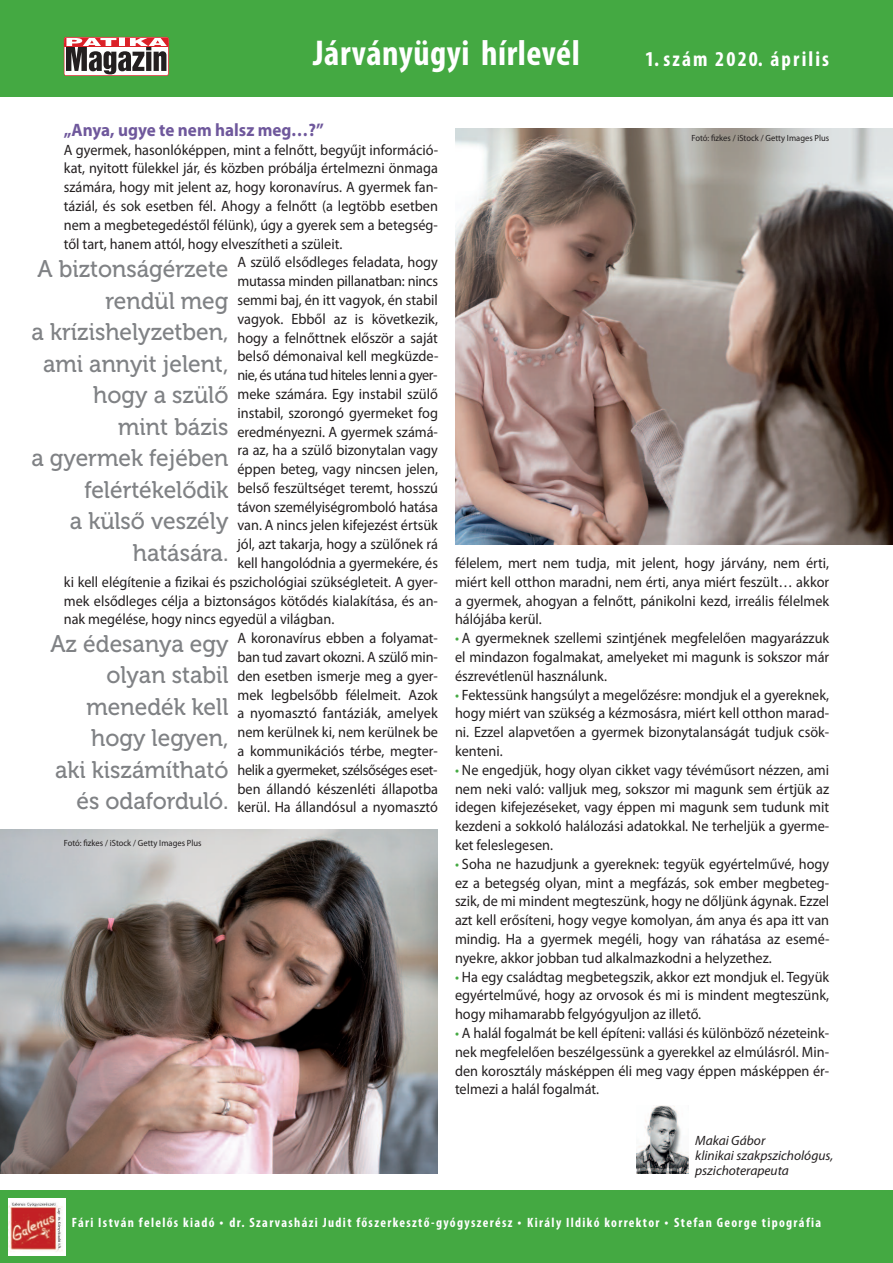
<style>
.page{position:relative;width:893px;height:1263px;background:#fff}
.page>*{position:absolute;margin:0;border:0;box-sizing:border-box;transform-origin:0 0}
.t1{font:700 condensed 36px "Myriad Pro";letter-spacing:.015em;color:#fff}
.t2{font:24px/31.5px "Museo 500";color:#808285;text-align:right;scale:.95 1}
.t3{font:700 condensed 21.3px "Myriad Pro";letter-spacing:.1em;color:#fff}
.t4{font:700 18px "Myriad Pro";color:#6f589c;scale:.95 1}
.t5{font:15px/18.8px "Myriad Pro";color:#231f20;text-align:justify;scale:.95 1}
.t6{font:15px "Myriad Pro";letter-spacing:-.03em;color:#231f20;scale:.95 1}
.t7{font:15px "Myriad Pro";letter-spacing:-.025em;color:#231f20;scale:.95 1}
.t8{font:700 condensed 13.5px "Myriad Pro";letter-spacing:.1em;color:#fff}
.t9{font:italic 13.5px/15px "Myriad Pro";color:#231f20}
.t10{font:9px "Myriad Pro";color:#231f20;scale:.95 1}
.s1{color:#44a942}
.s2{font-weight:400;font-stretch:normal;font-size:15px}
</style>
<div class="page">
<div style="left:0;top:0;width:893px;height:97px;background:#44a942"></div>
<div style="left:0;top:1191px;width:893px;height:72px;background:#44a942"></div>
<svg style="left:64px;top:37px;width:103px;height:39px;background:#9a8485"></svg>
<div style="left:64px;top:37px;width:105px;height:39px;border:1px solid #db2128;border-radius:3px"></div>
<img style="left:637px;top:1106px;width:52px;height:68px">
<img style="left:8px;top:1198px;width:57px;height:57px">
<img style="left:0;top:829px;width:438px;height:345px">
<img style="left:455px;top:128px;width:438px;height:416px">
<h1 class="t1" style="left:313px;top:41px;width:268px">Járványügyi hírlevél</h1>
<h3 class="t3" style="left:645px;top:52px;width:186px">1.szám 2020. április</h3>
<p class="t4" style="left:64px;top:123px;width:275px">„Anya, ugye te nem halsz meg…?”</p>
<p class="t5" style="left:64px;top:141px;width:396px">A gyermek, hasonlóképpen, mint a felnőtt, begyűjt információ-</p>
<p class="t5" style="left:64px;top:160px;width:395px">kat, nyitott fülekkel jár, és közben próbálja értelmezni önmaga</p>
<p class="t5" style="left:64px;top:179px;width:395px">számára, hogy mit jelent az, hogy koronavírus. A gyermek fan-</p>
<p class="t5" style="left:64px;top:198px;width:395px">táziál, és sok esetben fél. Ahogy a felnőtt (a legtöbb esetben</p>
<p class="t5" style="left:64px;top:216px;width:395px">nem a megbetegedéstől félünk), úgy a gyerek sem a betegség-</p>
<p class="t5" style="left:64px;top:235px;width:295px">től tart, hanem attól, hogy elveszítheti a szüleit.</p>
<p class="t5" style="left:237px;top:254px;width:213px">A szülő elsődleges feladata, hogy</p>
<p class="t5" style="left:237px;top:273px;width:213px">mutassa minden pillanatban: nincs</p>
<p class="t5" style="left:237px;top:292px;width:213px">semmi baj, én itt vagyok, én stabil</p>
<p class="t5" style="left:237px;top:310px;width:213px">vagyok. Ebből az is következik,</p>
<p class="t5" style="left:237px;top:329px;width:213px">hogy a felnőttnek először a saját</p>
<p class="t5" style="left:237px;top:348px;width:213px">belső démonaival kell megküzde-</p>
<p class="t6" style="left:237px;top:369px;width:212px">nie, és utána tud hiteles lenni a gyer-</p>
<p class="t5" style="left:237px;top:386px;width:213px">meke számára. Egy instabil szülő</p>
<p class="t5" style="left:237px;top:404px;width:213px">instabil, szorongó gyermeket fog</p>
<p class="t5" style="left:237px;top:423px;width:213px">eredményezni. A gyermek számá-</p>
<p class="t5" style="left:237px;top:442px;width:213px">ra az, ha a szülő bizonytalan vagy</p>
<p class="t5" style="left:237px;top:461px;width:213px">éppen beteg, vagy nincsen jelen,</p>
<p class="t5" style="left:237px;top:480px;width:213px">belső feszültséget teremt, hosszú</p>
<p class="t5" style="left:237px;top:498px;width:213px">távon személyiségromboló hatása</p>
<p class="t5" style="left:237px;top:517px;width:213px">van. A nincs jelen kifejezést értsük</p>
<p class="t5" style="left:237px;top:536px;width:213px">jól, azt takarja, hogy a szülőnek rá</p>
<p class="t5" style="left:237px;top:555px;width:213px">kell hangolódnia a gyermekére, és</p>
<p class="t5" style="left:64px;top:574px;width:395px">ki kell elégítenie a fizikai és pszichológiai szükségleteit. A gyer-</p>
<p class="t5" style="left:64px;top:592px;width:395px">mek elsődleges célja a biztonságos kötődés kialakítása, és an-</p>
<p class="t5" style="left:64px;top:611px;width:286px">nak megélése, hogy nincs egyedül a világban.</p>
<p class="t5" style="left:237px;top:630px;width:212px">A koronavírus ebben a folyamat-</p>
<p class="t5" style="left:237px;top:649px;width:212px">ban tud zavart okozni. A szülő min-</p>
<p class="t5" style="left:237px;top:668px;width:212px">den esetben ismerje meg a gyer-</p>
<p class="t5" style="left:237px;top:686px;width:213px">mek legbelsőbb félelmeit. Azok</p>
<p class="t5" style="left:237px;top:705px;width:213px">a nyomasztó fantáziák, amelyek</p>
<p class="t5" style="left:237px;top:724px;width:213px">nem kerülnek ki, nem kerülnek be</p>
<p class="t5" style="left:237px;top:743px;width:212px">a kommunikációs térbe, megter-</p>
<p class="t7" style="left:237px;top:764px;width:212px">helik a gyermeket, szélsőséges eset-</p>
<p class="t5" style="left:237px;top:780px;width:213px">ben állandó készenléti állapotba</p>
<p class="t5" style="left:237px;top:799px;width:213px">kerül. Ha állandósul a nyomasztó</p>
<h2 class="t2" style="left:31px;top:256px;width:209px">A biztonságérzete rendül meg<br>a krízishelyzetben, ami annyit jelent, hogy a szülő<br>mint bázis<br>a gyermek fejében felértékelődik<br>a külső veszély hatására.</h2>
<h2 class="t2" style="left:50px;top:630px;width:189px">Az édesanya egy olyan stabil menedék kell hogy legyen,<br>aki kiszámítható és odaforduló.</h2>
<p class="t10" style="left:64px;top:840px;width:147px">Fotó: fizkes / iStock / Getty Images Plus</p>
<p class="t10" style="left:691px;top:134px;width:147px">Fotó: fizkes / iStock / Getty Images Plus</p>
<p class="t5" style="left:455px;top:555px;width:395px">félelem, mert nem tudja, mit jelent, hogy járvány, nem érti, miért kell otthon maradni, nem érti, anya miért feszült… akkor a gyermek, ahogyan a felnőtt, pánikolni kezd, irreális félelmek hálójába kerül.</p>
<p class="t5" style="left:455px;top:630px;width:395px"><span class="s1">•</span> A gyermeknek szellemi szintjének megfelelően magyarázzuk el mindazon fogalmakat, amelyeket mi magunk is sokszor már észrevétlenül használunk.</p>
<p class="t5" style="left:455px;top:686px;width:395px"><span class="s1">•</span> Fektessünk hangsúlyt a megelőzésre: mondjuk el a gyereknek, hogy miért van szükség a kézmosásra, miért kell otthon marad&shy;ni. Ezzel alapvetően a gyermek bizonytalanságát tudjuk csök&shy;kenteni.</p>
<p class="t5" style="left:455px;top:762px;width:395px"><span class="s1">•</span> Ne engedjük, hogy olyan cikket vagy tévéműsort nézzen, ami nem neki való: valljuk meg, sokszor mi magunk sem értjük az idegen kifejezéseket, vagy éppen mi magunk sem tudunk mit kezdeni a sokkoló halálozási adatokkal. Ne terheljük a gyerme&shy;ket feleslegesen.</p>
<p class="t5" style="left:455px;top:856px;width:396px"><span class="s1">•</span> Soha ne hazudjunk a gyereknek: tegyük egyértelművé, hogy ez a betegség olyan, mint a megfázás, sok ember megbeteg&shy;szik, de mi mindent megteszünk, hogy ne dőljünk ágynak. Ezzel azt kell erősíteni, hogy vegye komolyan, ám anya és apa itt van mindig. Ha a gyermek megéli, hogy van ráhatása az esemé&shy;nyekre, akkor jobban tud alkalmazkodni a helyzethez.</p>
<p class="t5" style="left:455px;top:968px;width:395px"><span class="s1">•</span> Ha egy családtag megbetegszik, akkor ezt mondjuk el. Tegyük egyértelművé, hogy az orvosok és mi is mindent megteszünk, hogy mihamarabb felgyógyuljon az illető.</p>
<p class="t5" style="left:455px;top:1025px;width:395px"><span class="s1">•</span> A halál fogalmát be kell építeni: vallási és különböző nézeteink&shy;nek megfelelően beszélgessünk a gyerekkel az elmúlásról. Min&shy;den korosztály másképpen éli meg vagy éppen másképpen ér&shy;telmezi a halál fogalmát.</p>
<p class="t9" style="left:695px;top:1134px;width:140px">Makai Gábor<br>klinikai szakpszichológus, pszichoterapeuta</p>
<p class="t8" style="left:72px;top:1217px;width:751px">Fári István felelős kiadó <span class="s2">•</span> dr. Szarvasházi Judit főszerkesztő-gyógyszerész <span class="s2">•</span> Király Ildikó korrektor <span class="s2">•</span> Stefan George tipográfia</p>
</div>
